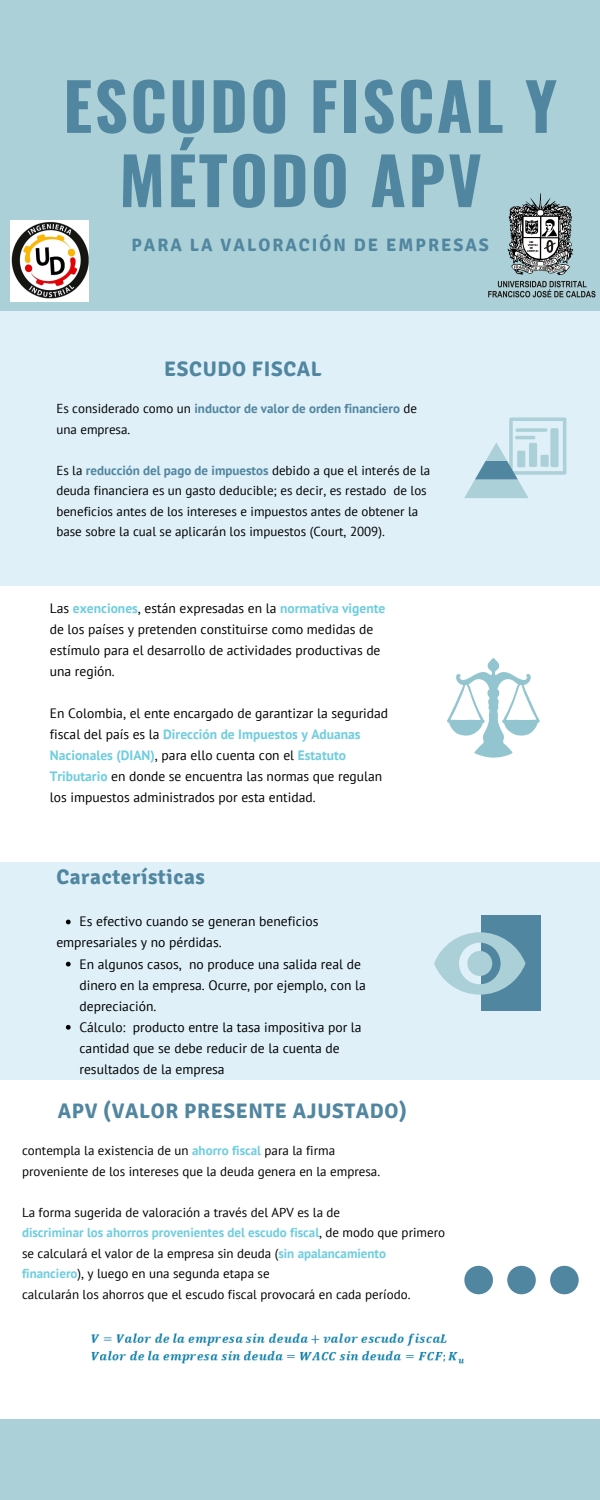
<style>
.page{position:relative;width:600px;height:1500px;background:#acd0d7}
.page>*{position:absolute;margin:0;border:0;box-sizing:border-box;transform-origin:0 0}
.t1{font:700 65px/74.2px "Oswald";letter-spacing:.035em;color:#5186a0;text-align:center}
.t2{font:700 21.1px "Signika";letter-spacing:.03em;color:#5186a0}
.t3{font:700 21px "Signika";letter-spacing:.03em;color:#5186a0}
.t4{font:700 18px "Signika";letter-spacing:.11em;color:#5186a0}
.t5{font:13.6px/21.1px "PT Sans";color:#000}
.t6{font:13.5px/21px "PT Sans";color:#000}
.t7{font:13px/20.5px "PT Sans";color:#000}
.s1{font-weight:700;color:#5186a0}
.s2{font-weight:700;color:#6fcddf}
</style>
<div class="page">
<div style="left:0;top:312px;width:600px;height:1107px;background:#fff"></div>
<img style="left:488px;top:193px;width:108px;height:105px">
<div style="left:0;top:312px;width:599px;height:275px;background:#dff0f8"></div>
<img style="left:11px;top:221px;width:78px;height:81px">
<svg style="left:464px;top:417px;width:102px;height:81px"></svg>
<div style="left:0;top:848px;width:600px;height:232px;background:#dff0f8"></div>
<div style="left:0;top:586px;width:599px;height:275px;background:#fff"></div>
<svg style="left:447px;top:658px;width:93px;height:100px"></svg>
<svg style="left:66px;top:920px;width:5px;height:4px"></svg>
<svg style="left:66px;top:962px;width:5px;height:4px"></svg>
<svg style="left:66px;top:1025px;width:5px;height:5px"></svg>
<div style="left:481px;top:915px;width:59px;height:96px;background:#5186a0"></div>
<svg style="left:434px;top:932px;width:92px;height:63px"></svg>
<img style="left:91px;top:1333px;width:374px;height:31px">
<svg style="left:464px;top:1266px;width:115px;height:28px"></svg>
<h1 class="t1" style="left:63px;top:66px;width:495px">ESCUDO FISCAL Y<br>MÉTODO APV</h1>
<h3 class="t4" style="left:131px;top:234px;width:359px">PARA LA VALORACIÓN DE EMPRESAS</h3>
<h3 class="t3" style="left:164px;top:356px;width:159px">ESCUDO FISCAL</h3>
<p class="t7" style="left:56px;top:398px;width:362px">Es considerado como un <span class="s1">inductor de valor de orden financiero</span> de una empresa.</p>
<p class="t7" style="left:56px;top:460px;width:375px">Es la <span class="s1">reducción del pago de impuestos</span> debido a que el interés de la deuda financiera es un gasto deducible; es decir, es restado de los beneficios antes de los intereses e impuestos antes de obtener la base sobre la cual se aplicarán los impuestos (Court, 2009).</p>
<p class="t6" style="left:50px;top:598px;width:337px">Las <span class="s2">exenciones</span>, están expresadas en la <span class="s2">normativa vigente </span>de los países y pretenden constituirse como medidas de estímulo para el desarrollo de actividades productivas de una región.</p>
<p class="t6" style="left:50px;top:703px;width:340px">En Colombia, el ente encargado de garantizar la seguridad fiscal del país es la <span class="s2">Dirección de Impuestos y Aduanas Nacionales (DIAN)</span>, para ello cuenta con el <span class="s2">Estatuto Tributario</span> en donde se encuentra las normas que regulan los impuestos administrados por esta entidad.</p>
<h2 class="t2" style="left:56px;top:865px;width:150px">Características</h2>
<p class="t5" style="left:79px;top:911px;width:240px">Es efectivo cuando se generan beneficios</p>
<p class="t5" style="left:79px;top:953px;width:288px">En algunos casos, no produce una salida real de dinero en la empresa. Ocurre, por ejemplo, con la depreciación.<br>Cálculo: producto entre la tasa impositiva por la cantidad que se debe reducir de la cuenta de resultados de la empresa</p>
<p class="t5" style="left:56px;top:932px;width:167px">empresariales y no pérdidas.</p>
<h3 class="t3" style="left:58px;top:1098px;width:351px">APV (VALOR PRESENTE AJUSTADO)</h3>
<p class="t7" style="left:22px;top:1140px;width:360px">contempla la existencia de un <span class="s2">ahorro fiscal</span> para la firma proveniente de los intereses que la deuda genera en la empresa.</p>
<p class="t7" style="left:22px;top:1202px;width:425px">La forma sugerida de valoración a través del APV es la de<br><span class="s2">discriminar los ahorros provenientes del escudo fiscal</span>, de modo que primero se calculará el valor de la empresa sin deuda (<span class="s2">sin apalancamiento financiero</span>), y luego en una segunda etapa se<br>calcularán los ahorros que el escudo fiscal provocará en cada período.</p>
</div>
